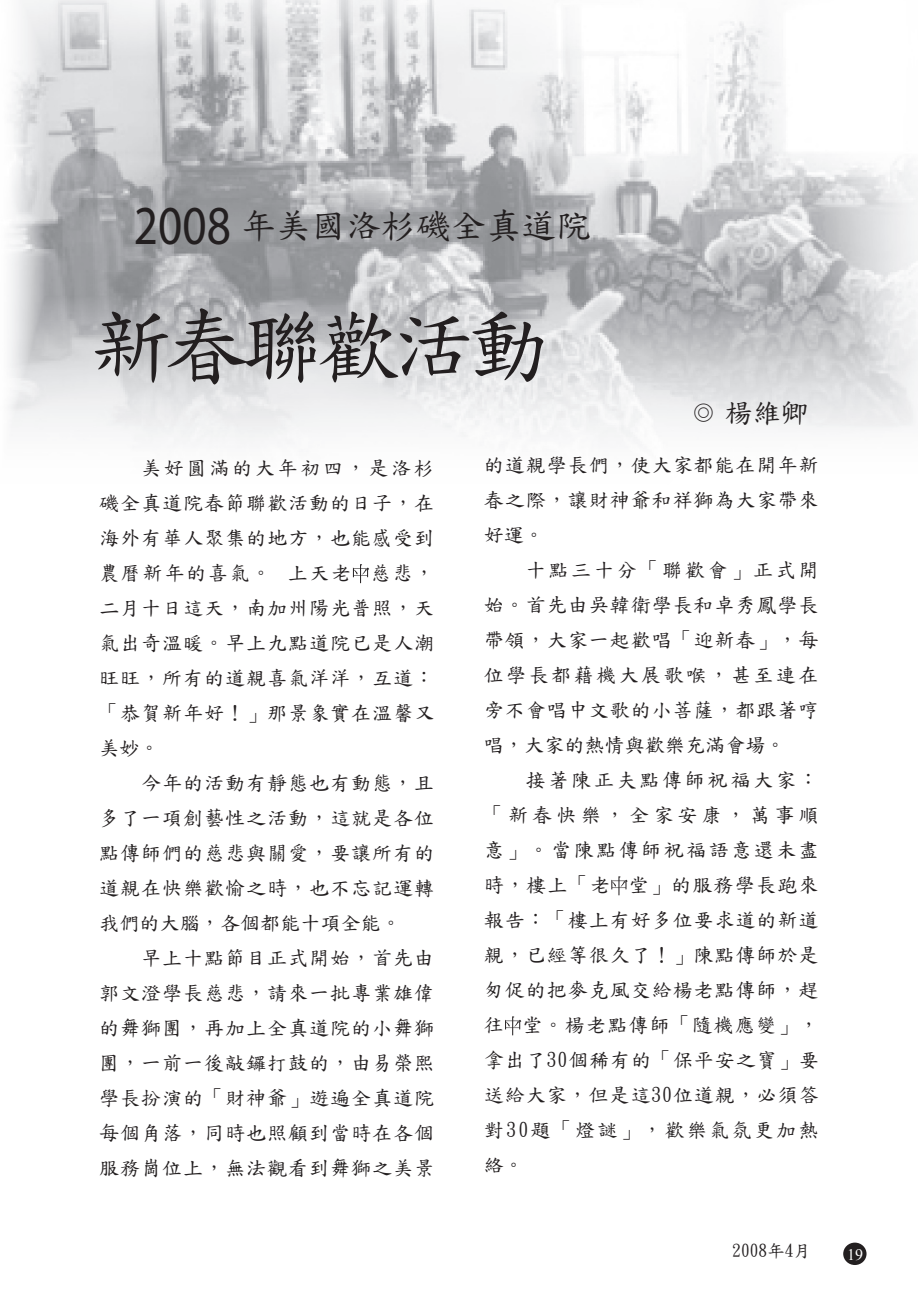
<style>
.page{position:relative;width:918px;height:1290px;background:#fff}
.page>*{position:absolute;margin:0;border:0;box-sizing:border-box;transform-origin:0 0}
.t1{font:84px "DF Kai Shu SB Estd BF";letter-spacing:-.1em;color:#231f20}
.t2{font:35px "DF Kai Shu SB Estd BF";color:#231f20}
.t3{font:28px "DF Kai Shu SB Estd BF";color:#231f20}
.t4{font:20.12px/35px "DF Kai Shu SB Estd BF";letter-spacing:.04em;color:#231f20;text-align:justify}
.t5{font:17.5px "DF Kai Shu SB Estd BF";color:#231f20}
.t6{font:15.92px "Times New Roman";color:#fff}
.s1{font-family:"Myriad Pro";font-size:55.12px}
.s2{font-size:21px}
</style>
<div class="page">
<img style="left:9px;top:0;width:909px;height:442px">
<div style="left:843px;top:1242px;width:23px;height:23px;background:#231f20;border-radius:50%"></div>
<svg style="left:353px;top:564px;width:16px;height:19px"></svg>
<svg style="left:611px;top:876px;width:16px;height:19px"></svg>
<svg style="left:505px;top:1016px;width:16px;height:19px"></svg>
<h2 class="t2" style="left:134px;top:208px;width:458px"><span class="s1">2008</span> 年美國洛杉磯全真道院</h2>
<h1 class="t1" style="left:89px;top:304px;width:464px">新春聯歡活動</h1>
<h3 class="t3" style="left:693px;top:399px;width:117px"><span class="s2">◎</span> 楊維卿</h3>
<p class="t4" style="left:99px;top:451px;width:336px;text-indent:42px">美好圓滿的大年初四，是洛杉磯全真道院春節聯歡活動的日子，在海外有華人聚集的地方，也能感受到農曆新年的喜氣。 上天老 慈悲，二月十日這天，南加州陽光普照，天氣出奇溫暖。早上九點道院已是人潮旺旺，所有的道親喜氣洋洋，互道：「恭賀新年好！」那景象實在溫馨又美妙。</p>
<p class="t4" style="left:99px;top:765px;width:347px;text-align:left;text-indent:42px">今年的活動有靜態也有動態，且多了一項創藝性之活動，這就是各位點傳師們的慈悲與關愛，要讓所有的道親在快樂歡愉之時，也不忘記運轉我們的大腦，各個都能十項全能。</p>
<p class="t4" style="left:99px;top:940px;width:336px;text-indent:42px">早上十點節目正式開始，首先由郭文澄學長慈悲，請來一批專業雄偉的舞獅團，再加上全真道院的小舞獅團，一前一後敲鑼打鼓的，由易榮熙學長扮演的「財神爺」遊遍全真道院每個角落，同時也照顧到當時在各個服務崗位上，無法觀看到舞獅之美景</p>
<p class="t4" style="left:484px;top:448px;width:336px">的道親學長們，使大家都能在開年新春之際，讓財神爺和祥獅為大家帶來好運。</p>
<p class="t4" style="left:484px;top:553px;width:347px;text-align:left;text-indent:42px">十點三十分「聯歡會」正式開始。首先由吳韓衛學長和卓秀鳳學長帶領，大家一起歡唱「迎新春」，每位學長都藉機大展歌喉，甚至連在旁不會唱中文歌的小菩薩，都跟著哼唱，大家的熱情與歡樂充滿會場。</p>
<p class="t4" style="left:484px;top:763px;width:336px;text-indent:42px">接著陳正夫點傳師祝福大家：「新春快樂，全家安康，萬事順意」。當陳點傳師祝福語意還未盡時，樓上「老 堂」的服務學長跑來報告：「樓上有好多位要求道的新道親，已經等很久了！」陳點傳師於是匆促的把麥克風交給楊老點傳師，趕往 堂。楊老點傳師「隨機應變」，拿出了30個稀有的「保平安之寶」要送給大家，但是這30位道親，必須答對30題「燈謎」，歡樂氣氛更加熱絡。</p>
<p class="t5" style="left:732px;top:1242px;width:80px">2008年4月</p>
<p class="t6" style="left:847px;top:1244px;width:17px">19</p>
</div>
